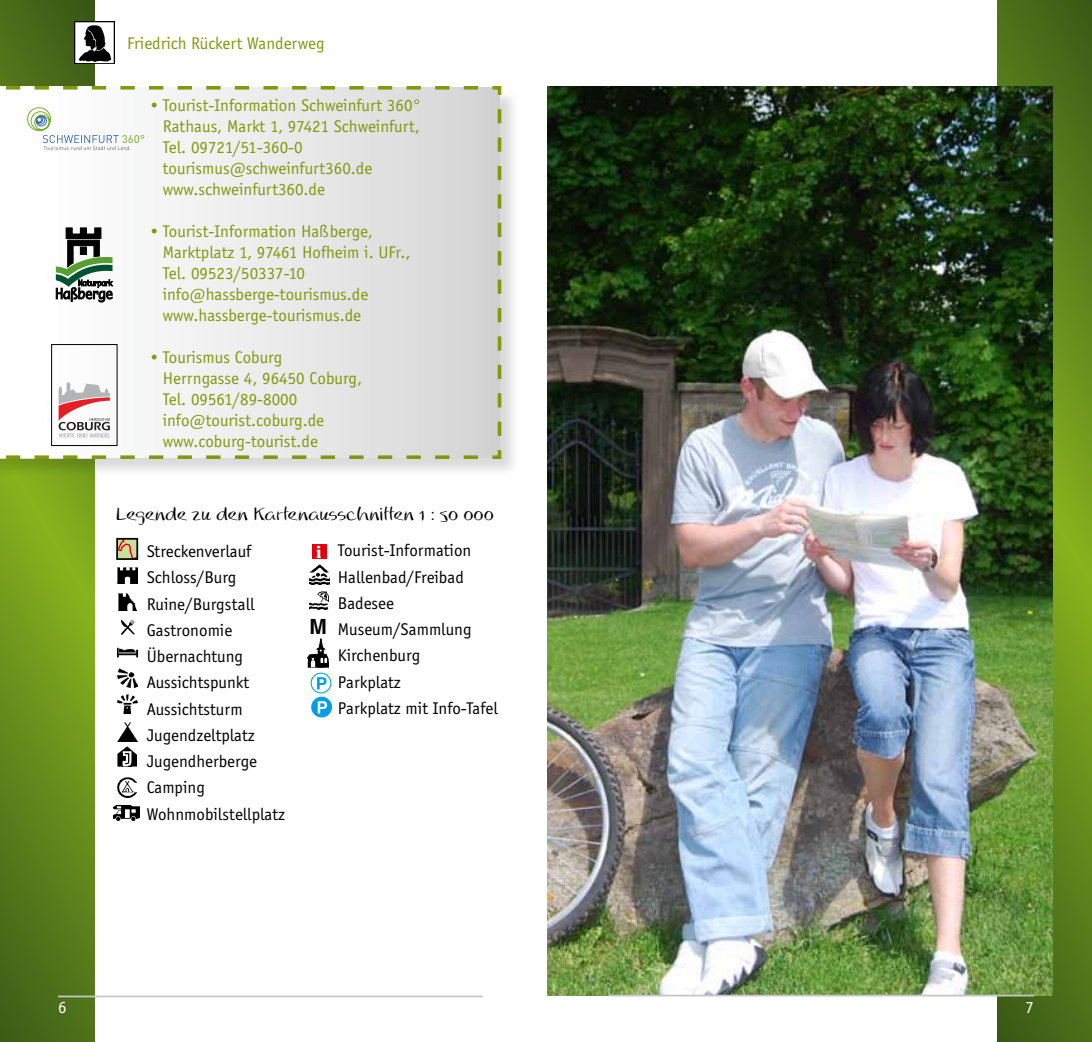
<style>
.page{position:relative;width:1092px;height:1042px;background:#fff}
.page>*{position:absolute;margin:0;border:0;box-sizing:border-box;transform-origin:0 0}
.t1{font:700 21px "Helvetica";color:#000}
.t2{font:17.5px/21px "Officina Sans";color:#82980d}
.t3{font:17.5px/26.2px "Officina Sans";color:#000}
.t4{font:17.5px "Read My Hand LL";letter-spacing:-.005em;color:#000}
.t5{font:17.5px "Officina Sans";color:#fff}
.t6{font:600 17.5px "Souvenir";color:#fff}
</style>
<div class="page">
<svg style="left:0;top:0;width:94px;height:1042px;background:#63891b"></svg>
<img style="left:74px;top:22px;width:40px;height:41px">
<svg style="left:997px;top:0;width:94px;height:1042px;background:#5f831b"></svg>
<img style="left:119px;top:593px;width:17px;height:17px">
<img style="left:117px;top:567px;width:20px;height:17px">
<img style="left:118px;top:668px;width:19px;height:20px">
<img style="left:118px;top:695px;width:20px;height:18px">
<img style="left:309px;top:592px;width:20px;height:17px">
<img style="left:118px;top:722px;width:19px;height:19px">
<img style="left:117px;top:746px;width:20px;height:20px">
<img style="left:117px;top:777px;width:19px;height:20px">
<img style="left:309px;top:564px;width:20px;height:20px">
<img style="left:113px;top:805px;width:27px;height:15px">
<div style="left:308px;top:662px;width:21px;height:5px;border:1px solid #000"></div>
<svg style="left:307px;top:638px;width:21px;height:29px"></svg>
<svg style="left:121px;top:619px;width:14px;height:16px"></svg>
<svg style="left:119px;top:541px;width:16px;height:16px"></svg>
<div style="left:116px;top:538px;width:22px;height:22px;border:2px solid #000"></div>
<div style="left:312px;top:697px;width:19px;height:20px;background:#009ee3;border-radius:50%"></div>
<div style="left:311px;top:697px;width:20px;height:20px;border:1px solid #009ee3;border-radius:50%"></div>
<svg style="left:318px;top:701px;width:9px;height:12px"></svg>
<svg style="left:311px;top:673px;width:20px;height:20px"></svg>
<div style="left:310px;top:672px;width:21px;height:21px;border:1px solid #009ee3;border-radius:50%"></div>
<svg style="left:317px;top:677px;width:9px;height:12px"></svg>
<div style="left:312px;top:544px;width:14px;height:15px;background:#e3000f"></div>
<div style="left:0;top:89px;width:519px;height:388px;background:#000;opacity:.75"></div>
<svg style="left:0;top:84px;width:503px;height:377px"></svg>
<svg style="left:56px;top:228px;width:57px;height:75px"></svg>
<svg style="left:27px;top:107px;width:117px;height:43px"></svg>
<img style="left:547px;top:86px;width:505px;height:909px">
<div style="left:51px;top:344px;width:66px;height:102px;border:1px solid #000"></div>
<svg style="left:59px;top:382px;width:51px;height:55px"></svg>
<svg style="left:117px;top:647px;width:21px;height:11px"></svg>
<hr style="left:58px;top:995px;width:425px;height:2px;background:#c5c6c6">
<hr style="left:609px;top:994px;width:424px;height:2px;background:#c5c6c6">
<p class="t2" style="left:127px;top:33px;width:199px">Friedrich Rückert Wanderweg</p>
<p class="t2" style="left:163px;top:95px;width:260px;text-indent:-14px">•Tourist-Information Schweinfurt 360°<br>Rathaus, Markt 1, 97421 Schweinfurt,<br>Tel. 09721/51-360-0 tourismus@schweinfurt360.de www.schweinfurt360.de</p>
<p class="t2" style="left:163px;top:221px;width:249px;text-indent:-14px">•Tourist-Information Haßberge,<br>Marktplatz 1, 97461 Hofheim i. UFr.,<br>Tel. 09523/50337-10 info@hassberge-tourismus.de www.hassberge-tourismus.de</p>
<p class="t2" style="left:163px;top:347px;width:201px;text-indent:-14px">•Tourismus Coburg<br>Herrngasse 4, 96450 Coburg,<br>Tel. 09561/89-8000 info@tourist.coburg.de www.coburg-tourist.de</p>
<p class="t4" style="left:116px;top:503px;width:379px">Legende zu den Kartenausschnitten 1 : 50 000</p>
<p class="t6" style="left:316px;top:540px;width:7px">i</p>
<p class="t3" style="left:147px;top:538px;width:140px">Streckenverlauf<br>Schloss/Burg<br>Ruine/Burgstall<br>Gastronomie<br>Übernachtung<br>Aussichtspunkt<br>Aussichtsturm<br>Jugendzeltplatz<br>Jugendherberge<br>Camping<br>Wohnmobilstellplatz</p>
<p class="t3" style="left:338px;top:537px;width:161px">Tourist-Information<br>Hallenbad/Freibad<br>Badesee<br>Museum/Sammlung<br>Kirchenburg<br>Parkplatz<br>Parkplatz mit Info-Tafel</p>
<p class="t1" style="left:309px;top:614px;width:19px">M</p>
<p class="t5" style="left:58px;top:997px;width:10px">6</p>
<p class="t5" style="left:1025px;top:997px;width:10px">7</p>
</div>
